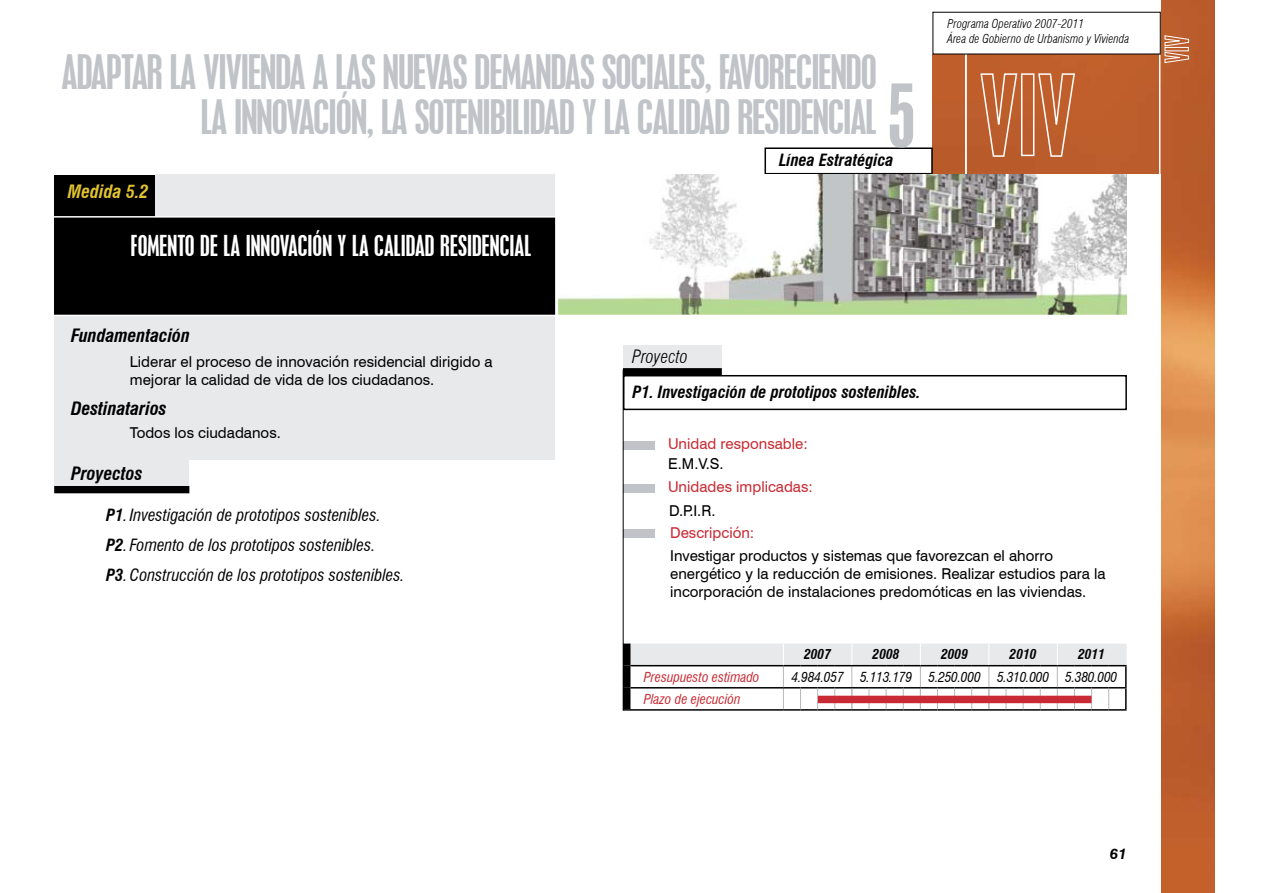
<style>
.page{position:relative;width:1263px;height:893px;background:#fff}
.page>*{position:absolute;margin:0;border:0;box-sizing:border-box;transform-origin:0 0}
.t1{font:84px "Swiss 924 BT Regular B";color:#c0c3c7}
.t2{font:condensed 42px/45px "Placard";letter-spacing:-.025em;color:#c0c3c7;text-align:right}
.t3{font:condensed 25.5px "Placard";color:#fff}
.t4{font:italic 700 condensed 18px "Swiss 721 BT";color:#000}
.t5{font:italic 700 condensed 18px "Swiss 721 BT";color:#e3c42f}
.t6{font:italic 700 condensed 18px "Swiss 721 BT";color:#030303}
.t7{font:italic 300 condensed 18px "Swiss 721 BT";color:#000}
.t8{font:italic condensed 16.5px/30px "Swiss 721 BT";color:#030303}
.t9{font:italic 700 condensed 16.5px "Swiss 721 BT";color:#030303}
.t10{font:italic 700 condensed 16.5px "Swiss 721 BT";color:#000}
.t11{font:15px/18px "Swiss 721 BT";color:#000}
.t12{font:15px "Swiss 721 BT";color:#c82b34}
.t13{font:italic 700 15px "Swiss 721 BT";color:#000}
.t14{font:italic condensed 13.5px "Swiss 721 BT";letter-spacing:-.015em;color:#030303}
.t15{font:italic condensed 13.5px "Swiss 721 BT";color:#c82b34}
.t16{font:italic 700 condensed 13.5px "Swiss 721 BT";color:#030303}
.t17{font:italic 300 condensed 12px/14.4px "Swiss 721 BT";color:#000}
.s1{font-weight:700}
</style>
<div class="page">
<img style="left:933px;top:0;width:282px;height:893px">
<div style="left:921px;top:0;width:239px;height:54px;background:#fff"></div>
<svg style="left:979px;top:72px;width:39px;height:86px;background:#c57247"></svg>
<div style="left:1021px;top:73px;width:13px;height:83px;border:2px solid #fff"></div>
<svg style="left:1037px;top:72px;width:39px;height:86px;background:#c67347"></svg>
<hr style="left:1159px;top:54px;width:1px;height:121px;background:#fff">
<div style="left:924px;top:174px;width:236px;height:719px;background:#fff"></div>
<div style="left:764px;top:147px;width:169px;height:27px;border:2px solid #000"></div>
<hr style="left:965px;top:54px;width:2px;height:124px;background:#fff">
<svg style="left:1164px;top:35px;width:25px;height:28px"></svg>
<div style="left:54px;top:175px;width:502px;height:140px;background:#000"></div>
<div style="left:156px;top:174px;width:400px;height:42px;background:#e7e9eb"></div>
<hr style="left:54px;top:216px;width:502px;height:2px;background:#fff">
<img style="left:558px;top:174px;width:568px;height:141px">
<div style="left:54px;top:315px;width:502px;height:145px;background:#e7e9eb"></div>
<div style="left:54px;top:486px;width:135px;height:7px;background:#000"></div>
<div style="left:54px;top:459px;width:135px;height:27px;background:#e7e9eb"></div>
<div style="left:623px;top:345px;width:99px;height:29px;background:#e7e9eb"></div>
<div style="left:623px;top:375px;width:504px;height:35px;border:2px solid #000"></div>
<div style="left:623px;top:441px;width:31px;height:9px;background:#c0c3c7"></div>
<div style="left:623px;top:484px;width:31px;height:9px;background:#c0c3c7"></div>
<div style="left:623px;top:529px;width:31px;height:8px;background:#c0c3c7"></div>
<div style="left:623px;top:368px;width:99px;height:8px;background:#000"></div>
<hr style="left:623px;top:369px;width:1px;height:341px;background:#000">
<hr style="left:555px;top:172px;width:3px;height:465px;background:#fff">
<hr style="left:54px;top:315px;width:1079px;height:1px;background:#fff">
<hr style="left:623px;top:709px;width:160px;height:2px;background:#000">
<div style="left:623px;top:644px;width:7px;height:22px;background:#000"></div>
<div style="left:623px;top:666px;width:7px;height:22px;background:#000"></div>
<div style="left:623px;top:688px;width:7px;height:21px;background:#000"></div>
<svg style="left:627px;top:644px;width:499px;height:67px"></svg>
<div style="left:818px;top:696px;width:273px;height:7px;background:#c82b34"></div>
<h2 class="t2" style="left:62px;top:49px;width:817px">ADAPTAR LA VIVIENDA A LAS NUEVAS DEMANDAS SOCIALES, FAVORECIENDO<br>LA INNOVACIÓN, LA SOTENIBILIDAD Y LA CALIDAD RESIDENCIAL</h2>
<h1 class="t1" style="left:887px;top:64px;width:30px">5</h1>
<p class="t5" style="left:68px;top:181px;width:82px">Medida 5.2</p>
<h3 class="t3" style="left:131px;top:230px;width:402px">FOMENTO DE LA INNOVACIÓN Y LA CALIDAD RESIDENCIAL</h3>
<p class="t4" style="left:71px;top:325px;width:120px">Fundamentación</p>
<p class="t10" style="left:779px;top:150px;width:116px">Línea Estratégica</p>
<p class="t17" style="left:947px;top:17px;width:183px">Programa Operativo 2007-2011<br>Área de Gobierno de Urbanismo y Vivienda</p>
<p class="t11" style="left:130px;top:352px;width:364px">Liderar el proceso de innovación residencial dirigido a mejorar la calidad de vida de los ciudadanos.</p>
<p class="t4" style="left:71px;top:398px;width:97px">Destinatarios</p>
<p class="t11" style="left:130px;top:424px;width:152px">Todos los ciudadanos.</p>
<p class="t6" style="left:71px;top:463px;width:73px">Proyectos</p>
<p class="t8" style="left:106px;top:500px;width:276px"><span class="s1">P1</span>.Investigación de prototipos sostenibles.</p>
<p class="t8" style="left:106px;top:530px;width:300px"><span class="s1">P2</span>.Fomento de los prototipos sostenibles.<br><span class="s1">P3</span>.Construcción de los prototipos sostenibles.</p>
<p class="t7" style="left:632px;top:345px;width:57px">Proyecto</p>
<p class="t9" style="left:632px;top:382px;width:290px">P1. Investigación de prototipos sostenibles.</p>
<p class="t12" style="left:668px;top:435px;width:141px">Unidad responsable:</p>
<p class="t11" style="left:668px;top:455px;width:57px">E.M.V.S.</p>
<p class="t12" style="left:668px;top:478px;width:147px">Unidades implicadas:</p>
<p class="t11" style="left:669px;top:501px;width:48px">D.P.I.R.</p>
<p class="t12" style="left:670px;top:524px;width:86px">Descripción:</p>
<p class="t11" style="left:670px;top:547px;width:437px">Investigar productos y sistemas que favorezcan el ahorro energético y la reducción de emisiones. Realizar estudios para la incorporación de instalaciones predomóticas en las viviendas.</p>
<p class="t16" style="left:804px;top:646px;width:28px">2007</p>
<p class="t16" style="left:873px;top:646px;width:28px">2008</p>
<p class="t16" style="left:941px;top:646px;width:28px">2009</p>
<p class="t16" style="left:1010px;top:646px;width:28px">2010</p>
<p class="t16" style="left:1078px;top:646px;width:28px">2011</p>
<p class="t15" style="left:644px;top:669px;width:117px">Presupuesto estimado</p>
<p class="t14" style="left:791px;top:669px;width:327px">4.984.057 5.113.179 5.250.000 5.310.000 5.380.000</p>
<p class="t15" style="left:644px;top:691px;width:98px">Plazo de ejecución</p>
<p class="t13" style="left:1110px;top:844px;width:19px">61</p>
</div>
